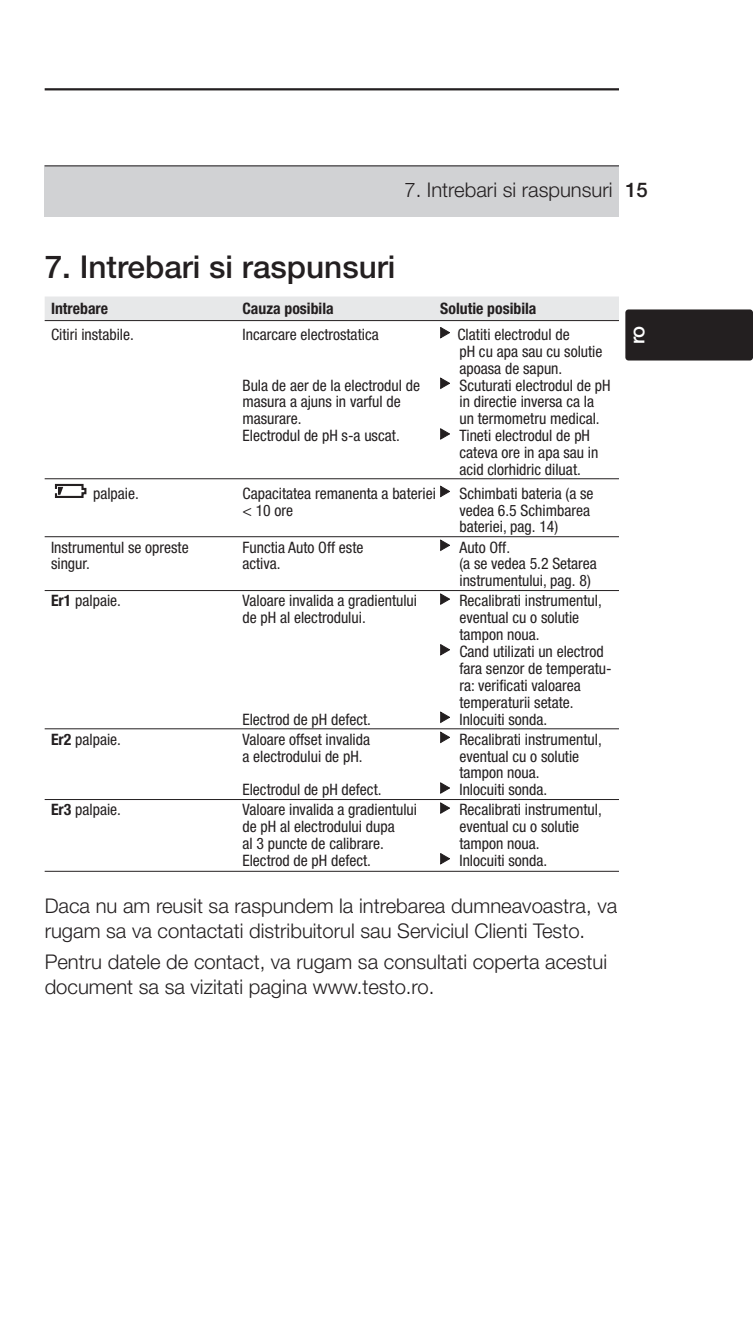
<style>
.page{position:relative;width:753px;height:1340px;background:#fff}
.page>*{position:absolute;margin:0;border:0;box-sizing:border-box;transform-origin:0 0}
.t1{font:500 31.5px "Helvetica Neue";color:#231f20}
.t2{font:300 20.25px/24.8px "Helvetica Neue";color:#231f20}
.t3{font:500 20.25px "Helvetica Neue";color:#231f20}
.t4{font:500 20.25px "Helvetica Neue";color:#fff}
.t5{font:condensed 15.75px/16.9px "Helvetica Neue LT";color:#231f20}
.t6{font:700 condensed 15.75px "Helvetica Neue LT";color:#231f20}
.s1{font-weight:700}
</style>
<div class="page">
<hr style="left:45px;top:88px;width:574px;height:2px;background:#231f20">
<div style="left:45px;top:166px;width:574px;height:51px;background:#d1d2d4"></div>
<hr style="left:45px;top:165px;width:574px;height:1px;background:#231f20">
<div style="left:45px;top:296px;width:574px;height:24px;background:#e7e8e9"></div>
<hr style="left:45px;top:320px;width:574px;height:1px;background:#231f20">
<hr style="left:45px;top:478px;width:574px;height:1px;background:#231f20">
<hr style="left:45px;top:536px;width:574px;height:1px;background:#231f20">
<hr style="left:45px;top:590px;width:574px;height:1px;background:#231f20">
<hr style="left:45px;top:728px;width:574px;height:1px;background:#231f20">
<hr style="left:45px;top:799px;width:574px;height:1px;background:#231f20">
<hr style="left:45px;top:870px;width:574px;height:1px;background:#231f20">
<svg style="left:440px;top:428px;width:10px;height:11px"></svg>
<svg style="left:440px;top:378px;width:10px;height:11px"></svg>
<svg style="left:440px;top:327px;width:10px;height:11px"></svg>
<svg style="left:440px;top:853px;width:10px;height:11px"></svg>
<svg style="left:440px;top:802px;width:10px;height:11px"></svg>
<svg style="left:440px;top:782px;width:10px;height:11px"></svg>
<svg style="left:440px;top:732px;width:10px;height:10px"></svg>
<svg style="left:440px;top:711px;width:10px;height:11px"></svg>
<svg style="left:440px;top:593px;width:10px;height:11px"></svg>
<svg style="left:440px;top:486px;width:10px;height:11px"></svg>
<svg style="left:54px;top:483px;width:33px;height:15px"></svg>
<svg style="left:440px;top:540px;width:10px;height:10px"></svg>
<svg style="left:440px;top:644px;width:10px;height:11px"></svg>
<div style="left:625px;top:309px;width:128px;height:51px;background:#231f20;border-radius:3px"></div>
<p class="t2" style="left:404px;top:177px;width:210px">7. Intrebari si raspunsuri</p>
<p class="t3" style="left:625px;top:177px;width:24px">15</p>
<h1 class="t1" style="left:45px;top:248px;width:352px">7. Intrebari si raspunsuri</h1>
<p class="t6" style="left:51px;top:299px;width:59px">Intrebare</p>
<p class="t6" style="left:242px;top:299px;width:93px">Cauza posibila</p>
<p class="t6" style="left:440px;top:299px;width:98px">Solutie posibila</p>
<p class="t5" style="left:51px;top:326px;width:84px">Citiri instabile.</p>
<p class="t5" style="left:242px;top:326px;width:138px">Incarcare electrostatica</p>
<p class="t5" style="left:457px;top:326px;width:146px">Clatiti electrodul de<br>pH cu apa sau cu solutie apoasa de sapun.</p>
<p class="t5" style="left:242px;top:376px;width:179px">Bula de aer de la electrodul de</p>
<p class="t5" style="left:459px;top:376px;width:153px">Scuturati electrodul de pH</p>
<p class="t5" style="left:242px;top:393px;width:160px">masura a ajuns in varful de</p>
<p class="t5" style="left:459px;top:393px;width:136px">in directie inversa ca la</p>
<p class="t5" style="left:242px;top:410px;width:61px">masurare.</p>
<p class="t5" style="left:459px;top:410px;width:142px">un termometru medical.</p>
<p class="t5" style="left:242px;top:427px;width:159px">Electrodul de pH s-a uscat.</p>
<p class="t5" style="left:459px;top:427px;width:140px">Tineti electrodul de pH cateva ore in apa sau in acid clorhidric diluat.</p>
<p class="t5" style="left:93px;top:484px;width:47px">palpaie.</p>
<p class="t5" style="left:242px;top:484px;width:195px">Capacitatea remanenta a bateriei</p>
<p class="t5" style="left:459px;top:484px;width:136px">Schimbati bateria (a se</p>
<p class="t5" style="left:242px;top:501px;width:52px">&lt; 10 ore</p>
<p class="t5" style="left:459px;top:501px;width:132px">vedea 6.5 Schimbarea bateriei, pag. 14)</p>
<p class="t5" style="left:51px;top:538px;width:139px">Instrumentul se opreste</p>
<p class="t5" style="left:242px;top:538px;width:122px">Functia Auto Off este</p>
<p class="t5" style="left:459px;top:538px;width:52px">Auto Off.</p>
<p class="t5" style="left:51px;top:555px;width:40px">singur.</p>
<p class="t5" style="left:242px;top:555px;width:40px">activa.</p>
<p class="t5" style="left:459px;top:555px;width:139px">(a se vedea 5.2 Setarea instrumentului, pag. 8)</p>
<p class="t5" style="left:51px;top:592px;width:71px"><span class="s1">Er1</span> palpaie.</p>
<p class="t5" style="left:242px;top:592px;width:176px">Valoare invalida a gradientului</p>
<p class="t5" style="left:459px;top:592px;width:144px">Recalibrati instrumentul,</p>
<p class="t5" style="left:242px;top:609px;width:125px">de pH al electrodului.</p>
<p class="t5" style="left:459px;top:609px;width:154px">eventual cu o solutie tampon noua.<br>Cand utilizati un electrod fara senzor de temperatu&shy;ra: verificati valoarea temperaturii setate.</p>
<p class="t5" style="left:242px;top:710px;width:130px">Electrod de pH defect.</p>
<p class="t5" style="left:459px;top:710px;width:89px">Inlocuiti sonda.</p>
<p class="t5" style="left:51px;top:730px;width:71px"><span class="s1">Er2</span> palpaie.</p>
<p class="t5" style="left:242px;top:730px;width:129px">Valoare offset invalida</p>
<p class="t5" style="left:459px;top:730px;width:144px">Recalibrati instrumentul,</p>
<p class="t5" style="left:242px;top:747px;width:122px">a electrodului de pH.</p>
<p class="t5" style="left:459px;top:747px;width:121px">eventual cu o solutie tampon noua.</p>
<p class="t5" style="left:242px;top:781px;width:140px">Electrodul de pH defect.</p>
<p class="t5" style="left:459px;top:781px;width:89px">Inlocuiti sonda.</p>
<p class="t5" style="left:51px;top:801px;width:71px"><span class="s1">Er3</span> palpaie.</p>
<p class="t5" style="left:242px;top:801px;width:176px">Valoare invalida a gradientului</p>
<p class="t5" style="left:459px;top:801px;width:144px">Recalibrati instrumentul,</p>
<p class="t5" style="left:242px;top:818px;width:154px">de pH al electrodului dupa</p>
<p class="t5" style="left:459px;top:818px;width:121px">eventual cu o solutie</p>
<p class="t5" style="left:242px;top:835px;width:143px">al 3 puncte de calibrare.</p>
<p class="t5" style="left:459px;top:835px;width:82px">tampon noua.</p>
<p class="t5" style="left:242px;top:851px;width:130px">Electrod de pH defect.</p>
<p class="t5" style="left:459px;top:851px;width:89px">Inlocuiti sonda.</p>
<p class="t2" style="left:45px;top:893px;width:574px">Daca nu am reusit sa raspundem la intrebarea dumneavoastra, va rugam sa va contactati distribuitorul sau Serviciul Clienti Testo.</p>
<p class="t2" style="left:45px;top:949px;width:564px">Pentru datele de contact, va rugam sa consultati coperta acestui document sa sa vizitati pagina www.testo.ro.</p>
<p class="t4" style="left:625px;top:344px;width:20px;rotate:-90deg">ro</p>
</div>
